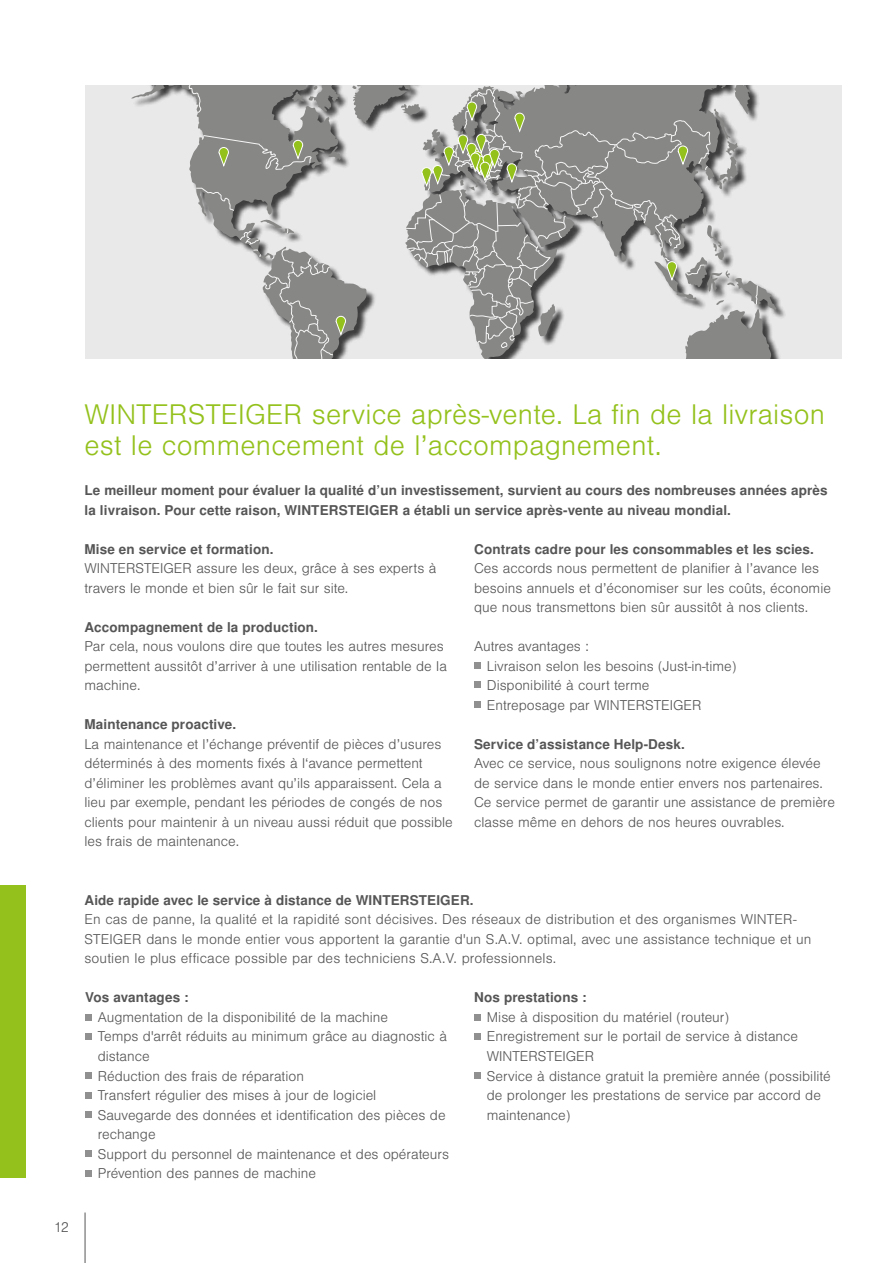
<style>
.page{position:relative;width:893px;height:1263px;background:#fff}
.page>*{position:absolute;margin:0;border:0;box-sizing:border-box;transform-origin:0 0}
.t1{font:300 27px/31.5px "Nimbus San LOT";letter-spacing:.01em;color:#94c11c}
.t2{font:300 13.5px/19.5px "Nimbus San LOT";color:#565656}
.t3{font:700 13.5px/19.5px "Nimbus San LOT";letter-spacing:.01em;color:#565656}
</style>
<div class="page">
<hr style="left:85px;top:1212px;width:1px;height:51px;background:#565656">
<div style="left:85px;top:85px;width:757px;height:273px;background:#e9e9e9"></div>
<svg style="left:131px;top:85px;width:58px;height:21px"></svg>
<svg style="left:189px;top:85px;width:588px;height:273px"></svg>
<svg style="left:85px;top:1014px;width:6px;height:6px"></svg>
<div style="left:85px;top:1033px;width:6px;height:7px;background:#8f908f"></div>
<div style="left:85px;top:1072px;width:6px;height:7px;background:#8f908f"></div>
<svg style="left:85px;top:1092px;width:6px;height:6px"></svg>
<svg style="left:85px;top:1112px;width:6px;height:6px"></svg>
<svg style="left:85px;top:1151px;width:6px;height:6px"></svg>
<svg style="left:85px;top:1170px;width:6px;height:6px"></svg>
<svg style="left:474px;top:1014px;width:6px;height:6px"></svg>
<div style="left:474px;top:1033px;width:6px;height:7px;background:#8f908f"></div>
<div style="left:474px;top:1072px;width:6px;height:7px;background:#8f908f"></div>
<div style="left:0;top:885px;width:26px;height:293px;background:#94c11c"></div>
<div style="left:474px;top:662px;width:6px;height:7px;background:#8f908f"></div>
<svg style="left:474px;top:682px;width:6px;height:6px"></svg>
<div style="left:474px;top:701px;width:6px;height:7px;background:#8f908f"></div>
<h1 class="t1" style="left:84px;top:399px;width:742px">WINTERSTEIGER service après-vente. La fin de la livraison est le commencement de l’accompagnement.</h1>
<p class="t3" style="left:84px;top:481px;width:745px">Le meilleur moment pour évaluer la qualité d’un investissement, survient au cours des nombreuses années après la livraison. Pour cette raison, WINTERSTEIGER a établi un service après-vente au niveau mondial.</p>
<p class="t3" style="left:474px;top:540px;width:341px">Contrats cadre pour les consommables et les scies.</p>
<p class="t2" style="left:474px;top:559px;width:358px">Ces accords nous permettent de planifier à l’avance les besoins annuels et d’économiser sur les coûts, économie que nous transmettons bien sûr aussitôt à nos clients.</p>
<p class="t2" style="left:487px;top:637px;width:251px;text-indent:-13px">Autres avantages :<br>Livraison selon les besoins (Just-in-time)<br>Disponibilité à court terme<br>Entreposage par WINTERSTEIGER</p>
<p class="t3" style="left:474px;top:735px;width:212px">Service d’assistance Help-Desk.</p>
<p class="t2" style="left:474px;top:754px;width:362px">Avec ce service, nous soulignons notre exigence élevée de service dans le monde entier envers nos partenaires.<br>Ce service permet de garantir une assistance de première classe même en dehors de nos heures ouvrables.</p>
<p class="t3" style="left:84px;top:539px;width:191px">Mise en service et formation.</p>
<p class="t2" style="left:84px;top:559px;width:353px">WINTERSTEIGER assure les deux, grâce à ses experts à travers le monde et bien sûr le fait sur site.</p>
<p class="t3" style="left:84px;top:618px;width:235px">Accompagnement de la production.</p>
<p class="t2" style="left:84px;top:637px;width:364px">Par cela, nous voulons dire que toutes les autres mesures permettent aussitôt d’arriver à une utilisation rentable de la machine.</p>
<p class="t3" style="left:84px;top:715px;width:153px">Maintenance proactive.</p>
<p class="t2" style="left:84px;top:734px;width:370px">La maintenance et l’échange préventif de pièces d’usures déterminés à des moments fixés à l‘avance permettent d’éliminer les problèmes avant qu’ils apparaissent. Cela a lieu par exemple, pendant les périodes de congés de nos clients pour maintenir à un niveau aussi réduit que possible les frais de maintenance.</p>
<p class="t2" style="left:54px;top:1218px;width:17px">12</p>
<p class="t3" style="left:84px;top:891px;width:391px">Aide rapide avec le service à distance de WINTERSTEIGER.</p>
<p class="t2" style="left:84px;top:910px;width:729px">En cas de panne, la qualité et la rapidité sont décisives. Des réseaux de distribution et des organismes WINTER-<br>STEIGER dans le monde entier vous apportent la garantie d'un S.A.V. optimal, avec une assistance technique et un soutien le plus efficace possible par des techniciens S.A.V. professionnels.</p>
<p class="t3" style="left:85px;top:988px;width:105px">Vos avantages :</p>
<p class="t2" style="left:98px;top:1008px;width:353px">Augmentation de la disponibilité de la machine<br>Temps d'arrêt réduits au minimum grâce au diagnostic à distance<br>Réduction des frais de réparation<br>Transfert régulier des mises à jour de logiciel Sauvegarde des données et identification des pièces de rechange<br>Support du personnel de maintenance et des opérateurs Prévention des pannes de machine</p>
<p class="t3" style="left:474px;top:988px;width:114px">Nos prestations :</p>
<p class="t2" style="left:487px;top:1008px;width:345px">Mise à disposition du matériel (routeur)<br>Enregistrement sur le portail de service à distance WINTERSTEIGER<br>Service à distance gratuit la première année (possibilité de prolonger les prestations de service par accord de maintenance)</p>
</div>
